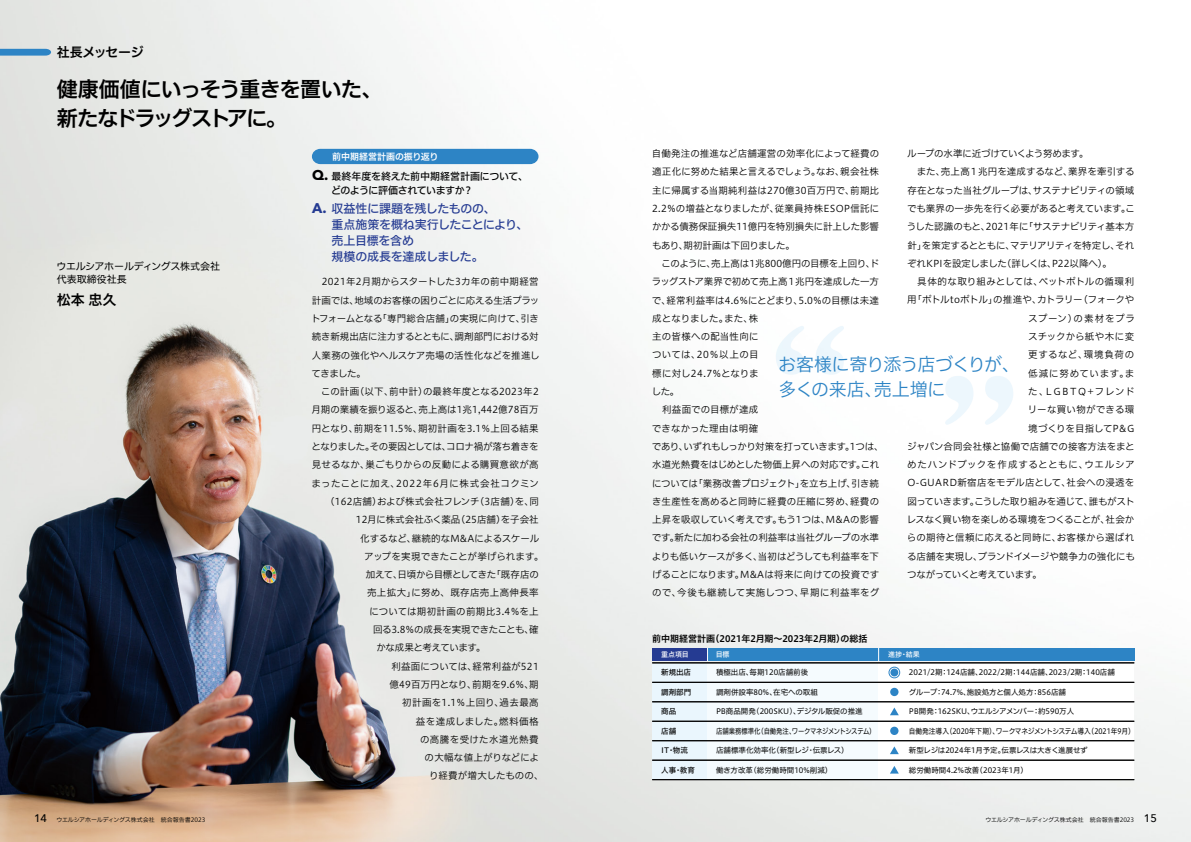
<style>
.page{position:relative;width:1191px;height:842px;background:#fff}
.page>*{position:absolute;margin:0;border:0;box-sizing:border-box;transform-origin:0 0}
.t1{font:21px/29px "Hiragino UD Sans F Std N W6";letter-spacing:-.055em;color:#000}
.t2{font:18px/25px "Hiragino UD Sans F Std N W3";letter-spacing:-.025em;color:#2d84c5}
.t3{font:14px "Hiragino UD Sans F Std N W6";color:#000}
.t4{font:700 14px "Avenir Next LT Pro";color:#000}
.t5{font:700 14px "Avenir Next LT Pro";color:#253b92}
.t6{font:13px "Hiragino UD Sans F Std N W6";letter-spacing:-.035em;color:#000}
.t7{font:12px/16px "Hiragino UD Sans F Std N W5";letter-spacing:-.02em;color:#253b92}
.t8{font:10px/14px "Hiragino UD Sans F Std N W5";letter-spacing:-.025em;color:#000}
.t9{font:10px/13px "Hiragino UD Sans F Std N W4";letter-spacing:-.02em;color:#000}
.t10{font:9.5px/18.3px "Hiragino UD Sans F Std N W3";color:#000;text-align:justify}
.t11{font:9.5px/18.3px "Hiragino UD Sans F Std N W3";letter-spacing:-.02em;color:#000}
.t12{font:9.5px "Hiragino UD Sans F Std N W3";letter-spacing:.025em;color:#000}
.t13{font:9.5px "Hiragino UD Sans F Std N W3";letter-spacing:-.045em;color:#000}
.t14{font:9.5px "Hiragino UD Sans F Std N W3";letter-spacing:-.025em;color:#000}
.t15{font:9.5px "Hiragino UD Sans F Std N W3";letter-spacing:.04em;color:#000}
.t16{font:9.5px "Hiragino UD Sans F Std N W3";letter-spacing:-.04em;color:#000}
.t17{font:9.5px "Hiragino UD Sans F Std N W3";letter-spacing:.02em;color:#000}
.t18{font:9.5px "Hiragino UD Sans F Std N W3";letter-spacing:.065em;color:#000}
.t19{font:9.5px "Hiragino UD Sans F Std N W3";letter-spacing:.03em;color:#000}
.t20{font:9.5px "Hiragino UD Sans F Std N W3";letter-spacing:.06em;color:#000}
.t21{font:9.5px "Hiragino UD Sans F Std N W3";letter-spacing:.075em;color:#000}
.t22{font:9.5px "Hiragino UD Sans F Std N W3";letter-spacing:-.03em;color:#000}
.t23{font:9.5px "Hiragino UD Sans F Std N W3";letter-spacing:.035em;color:#000}
.t24{font:9.5px "Hiragino UD Sans F Std N W3";letter-spacing:.155em;color:#000}
.t25{font:9.5px "Hiragino UD Sans F Std N W3";letter-spacing:.08em;color:#000}
.t26{font:9px "Hiragino UD Sans F Std N W6";color:#000}
.t27{font:9px "Hiragino UD Sans F Std N W6";letter-spacing:-.01em;color:#fff}
.t28{font:7.5px "Hiragino UD Sans F Std N W4";color:#000}
.t29{font:7.5px "Hiragino UD Sans F Std N W4";color:#000;scale:.9 1}
.t30{font:7.5px "Hiragino UD Sans F Std N W4";letter-spacing:-.045em;color:#000;scale:.85 1}
.t31{font:7.5px "Hiragino UD Sans F Std N W4";letter-spacing:-.02em;color:#000}
.t32{font:7.5px "Hiragino UD Sans F Std N W5";color:#000}
.t33{font:7px "Hiragino UD Sans F Std N W5";color:#fff}
.t34{font:6px "Hiragino UD Sans F Std N W3";letter-spacing:-.01em;color:#000}
.s1{font-family:"Avenir Next";font-weight:500;font-size:11px}
</style>
<div class="page">
<img style="left:0;top:0;width:1191px;height:842px">
<div style="left:652px;top:663px;width:55px;height:117px;background:#eaf6fd"></div>
<div style="left:707px;top:663px;width:224px;height:117px;background:#f5fbfe"></div>
<div style="left:878px;top:663px;width:256px;height:117px;background:#fff"></div>
<div style="left:652px;top:648px;width:482px;height:13px;background:#2d84c5"></div>
<div style="left:652px;top:648px;width:55px;height:13px;background:#253b92"></div>
<svg style="left:707px;top:648px;width:1px;height:13px"></svg>
<svg style="left:890px;top:688px;width:8px;height:8px"></svg>
<svg style="left:888px;top:666px;width:12px;height:13px"></svg>
<svg style="left:890px;top:707px;width:8px;height:8px"></svg>
<svg style="left:890px;top:727px;width:8px;height:8px"></svg>
<svg style="left:890px;top:746px;width:8px;height:8px"></svg>
<svg style="left:890px;top:766px;width:8px;height:8px"></svg>
<svg style="left:878px;top:648px;width:1px;height:13px"></svg>
<svg style="left:776px;top:326px;width:68px;height:49px"></svg>
<svg style="left:945px;top:376px;width:68px;height:49px"></svg>
<hr style="left:652px;top:682px;width:482px;height:1px;background:#000">
<hr style="left:652px;top:779px;width:482px;height:1px;background:#000">
<hr style="left:652px;top:663px;width:482px;height:1px;background:#000">
<hr style="left:652px;top:702px;width:482px;height:1px;background:#000">
<hr style="left:652px;top:721px;width:482px;height:1px;background:#000">
<hr style="left:652px;top:760px;width:482px;height:1px;background:#000">
<hr style="left:652px;top:740px;width:482px;height:1px;background:#000">
<div style="left:312px;top:149px;width:226px;height:15px;background:#2d84c5"></div>
<svg style="left:0;top:49px;width:51px;height:7px"></svg>
<h3 class="t6" style="left:57px;top:42px;width:89px">社長メッセージ</h3>
<h1 class="t1" style="left:57px;top:74px;width:327px">健康価値にいっそう重きを置いた、新たなドラッグストアに。</h1>
<p class="t9" style="left:57px;top:259px;width:165px">ウエルシアホールディングス株式会社代表取締役社長</p>
<h3 class="t3" style="left:57px;top:289px;width:61px">松本 忠久</h3>
<p class="t27" style="left:332px;top:150px;width:108px">前中期経営計画の振り返り</p>
<h3 class="t4" style="left:312px;top:166px;width:18px">Q.</h3>
<h3 class="t5" style="left:312px;top:199px;width:16px">A.</h3>
<p class="t8" style="left:331px;top:168px;width:198px">最終年度を終えた前中期経営計画について、どのように評価されていますか？</p>
<p class="t7" style="left:331px;top:199px;width:198px">収益性に課題を残したものの、<br>重点施策を概ね実行したことにより、売上目標を含め<br>規模の成長を達成しました。</p>
<p class="t10" style="left:312px;top:272px;width:228px">　2021年2月期からスタートした3カ年の前中期経営</p>
<p class="t11" style="left:312px;top:290px;width:229px">計画では、地域のお客様の困りごとに応える生活プラッ</p>
<p class="t10" style="left:311px;top:309px;width:230px">トフォームとなる「専門総合店舗」の実現に向けて、引き</p>
<p class="t14" style="left:312px;top:329px;width:228px">続き新規出店に注力するとともに、調剤部門における対</p>
<p class="t10" style="left:312px;top:345px;width:229px">人業務の強化やヘルスケア売場の活性化などを推進し</p>
<p class="t10" style="left:311px;top:363px;width:56px">てきました。</p>
<p class="t12" style="left:312px;top:384px;width:228px">　この計画（以下、前中計）の最終年度となる2023年2</p>
<p class="t10" style="left:312px;top:400px;width:228px">月期の業績を振り返ると、売上高は1兆1,442億78百万</p>
<p class="t10" style="left:312px;top:418px;width:228px">円となり、前期を11.5％、期初計画を3.1％上回る結果</p>
<p class="t13" style="left:311px;top:439px;width:229px">となりました。その要因としては、コロナ禍が落ち着きを</p>
<p class="t10" style="left:312px;top:455px;width:228px">見せるなか、巣ごもりからの反動による購買意欲が高</p>
<p class="t18" style="left:312px;top:476px;width:229px">まったことに加え、2022年6月に株式会社コクミン</p>
<p class="t12" style="left:325px;top:494px;width:215px">（162店舗）および株式会社フレンチ（3店舗）を、同</p>
<p class="t10" style="left:356px;top:510px;width:184px">12月に株式会社ふく薬品（25店舗）を子会社</p>
<p class="t10" style="left:360px;top:528px;width:181px">化するなど、継続的なM&amp;Aによるスケール</p>
<p class="t10" style="left:364px;top:546px;width:181px">アップを実現できたことが挙げられます。</p>
<p class="t13" style="left:366px;top:567px;width:175px">加えて、日頃から目標としてきた「既存店の</p>
<p class="t23" style="left:367px;top:586px;width:173px">売上拡大」に努め、既存店売上高伸長率</p>
<p class="t12" style="left:369px;top:604px;width:171px">については期初計画の前期比3.4％を上</p>
<p class="t22" style="left:373px;top:622px;width:167px">回る3.8％の成長を実現できたことも、確</p>
<p class="t16" style="left:376px;top:640px;width:111px">かな成果と考えています。</p>
<p class="t12" style="left:381px;top:659px;width:159px">　利益面については、経常利益が521</p>
<p class="t10" style="left:389px;top:675px;width:151px">億49百万円となり、前期を9.6％、期</p>
<p class="t15" style="left:402px;top:695px;width:138px">初計画を1.1％上回り、過去最高</p>
<p class="t15" style="left:416px;top:714px;width:124px">益を達成しました。燃料価格</p>
<p class="t15" style="left:420px;top:732px;width:120px">の高騰を受けた水道光熱費</p>
<p class="t10" style="left:424px;top:748px;width:116px">の大幅な値上がりなどによ</p>
<p class="t10" style="left:429px;top:766px;width:116px">り経費が増大したものの、</p>
<p class="t11" style="left:907px;top:144px;width:230px">ループの水準に近づけていくよう努めます。<br>　また、売上高１兆円を達成するなど、業界を牽引する存在となった当社グループは、サステナビリティの領域でも業界の一歩先を行く必要があると考えています。こうした認識のもと、2021年に「サステナビリティ基本方針」を策定するとともに、マテリアリティを特定し、それぞれKPIを設定しました（詳しくは、P22以降へ）。</p>
<p class="t10" style="left:917px;top:272px;width:218px">具体的な取り組みとしては、ペットボトルの循環利</p>
<p class="t14" style="left:907px;top:293px;width:229px">用「ボトルtoボトル」の推進や、カトラリー（フォークや</p>
<p class="t25" style="left:1028px;top:311px;width:108px">スプーン）の素材をプラ</p>
<p class="t12" style="left:1028px;top:329px;width:108px">スチックから紙や木に変</p>
<p class="t21" style="left:1028px;top:348px;width:108px">更するなど、環境負荷の</p>
<p class="t21" style="left:1028px;top:366px;width:108px">低減に努めています。ま</p>
<p class="t24" style="left:1028px;top:384px;width:108px">た、LGBTQ+フレンド</p>
<p class="t12" style="left:1027px;top:402px;width:108px">リーな買い物ができる環</p>
<p class="t10" style="left:1028px;top:418px;width:107px">境づくりを目指してP&amp;G</p>
<p class="t10" style="left:907px;top:437px;width:229px">ジャパン合同会社様と協働で店舗での接客方法をまと</p>
<p class="t20" style="left:907px;top:457px;width:229px">めたハンドブックを作成するとともに、ウエルシア</p>
<p class="t17" style="left:907px;top:476px;width:228px">O-GUARD新宿店をモデル店として、社会への浸透を</p>
<p class="t16" style="left:907px;top:494px;width:229px">図っていきます。こうした取り組みを通じて、誰もがスト</p>
<p class="t11" style="left:907px;top:510px;width:229px">レスなく買い物を楽しめる環境をつくることが、社会か</p>
<p class="t19" style="left:907px;top:531px;width:229px">らの期待と信頼に応えると同時に、お客様から選ばれ</p>
<p class="t10" style="left:907px;top:546px;width:229px">る店舗を実現し、ブランドイメージや競争力の強化にも</p>
<p class="t13" style="left:907px;top:567px;width:136px">つながっていくと考えています。</p>
<p class="t10" style="left:652px;top:144px;width:229px">自働発注の推進など店舗運営の効率化によって経費の適正化に努めた結果と言えるでしょう。なお、親会社株主に帰属する当期純利益は270億30百万円で、前期比2.2％の増益となりましたが、従業員持株ESOP信託にかかる債務保証損失11億円を特別損失に計上した影響もあり、期初計画は下回りました。</p>
<p class="t10" style="left:651px;top:254px;width:233px;text-align:left;text-indent:10px">このように、売上高は1兆800億円の目標を上回り、ドラッグストア業界で初めて売上高１兆円を達成した一方で、経常利益率は4.6％にとどまり、5.0％の目標は未達成となりました。また、株<br>主の皆様への配当性向に<br>ついては、20％以上の目<br>標に対し24.7％となりま<br>した。<br>　利益面での目標が達成<br>できなかった理由は明確<br>であり、いずれもしっかり対策を打っていきます。1つは、水道光熱費をはじめとした物価上昇への対応です。これについては「業務改善プロジェクト」を立ち上げ、引き続き生産性を高めると同時に経費の圧縮に努め、経費の上昇を吸収していく考えです。もう1つは、M&amp;Aの影響です。新たに加わる会社の利益率は当社グループの水準よりも低いケースが多く、当初はどうしても利益率を下げることになります。M&amp;Aは将来に向けての投資ですので、今後も継続して実施しつつ、早期に利益率をグ</p>
<h2 class="t2" style="left:778px;top:351px;width:243px">お客様に寄り添う店づくりが、多くの来店、売上増に</h2>
<p class="t26" style="left:652px;top:631px;width:217px">前中期経営計画（2021年2月期～2023年2月期）の総括</p>
<p class="t33" style="left:661px;top:649px;width:29px">重点項目</p>
<p class="t33" style="left:716px;top:649px;width:15px">目標</p>
<p class="t32" style="left:661px;top:667px;width:31px">新規出店</p>
<p class="t28" style="left:716px;top:667px;width:94px">積極出店、毎期120店舗前後</p>
<p class="t28" style="left:909px;top:667px;width:207px">2021/2期：124店舗、2022/2期：144店舗、2023/2期：140店舗</p>
<p class="t32" style="left:661px;top:686px;width:31px">調剤部門</p>
<p class="t28" style="left:716px;top:686px;width:103px">調剤併設率80％、在宅への取組</p>
<p class="t28" style="left:908px;top:686px;width:159px">グループ：74.7%、施設処方と個人処方：856店舗</p>
<p class="t32" style="left:661px;top:706px;width:16px">商品</p>
<p class="t28" style="left:716px;top:706px;width:148px">PB商品開発(200SKU)、デジタル販促の推進</p>
<p class="t28" style="left:909px;top:706px;width:167px">PB開発：162SKU、ウエルシアメンバー：約590万人</p>
<p class="t32" style="left:661px;top:725px;width:16px">店舗</p>
<p class="t30" style="left:716px;top:725px;width:189px">店舗業務標準化（自働発注、ワークマネジメントシステム）</p>
<p class="t29" style="left:908px;top:725px;width:253px">自働発注導入（2020年下期）、ワークマネジメントシステム導入（2021年9月）</p>
<p class="t32" style="left:661px;top:744px;width:28px">IT・物流</p>
<p class="t28" style="left:716px;top:745px;width:134px">店舗標準化効率化（新型レジ・伝票レス）</p>
<p class="t31" style="left:909px;top:745px;width:180px">新型レジは2024年1月予定。伝票レスは大きく進展せず</p>
<p class="t32" style="left:661px;top:764px;width:35px">人事・教育</p>
<p class="t28" style="left:716px;top:764px;width:118px">働き方改革(総労働時間10%削減）</p>
<p class="t28" style="left:909px;top:764px;width:120px">総労働時間4.2％改善（2023年1月）</p>
<p class="t33" style="left:888px;top:649px;width:33px">進捗・結果</p>
<p class="t34" style="left:34px;top:815px;width:173px"><span class="s1">14</span> ウエルシアホールディングス株式会社　統合報告書2023</p>
<p class="t34" style="left:985px;top:815px;width:173px">ウエルシアホールディングス株式会社　統合報告書2023 <span class="s1">15</span></p>
</div>
